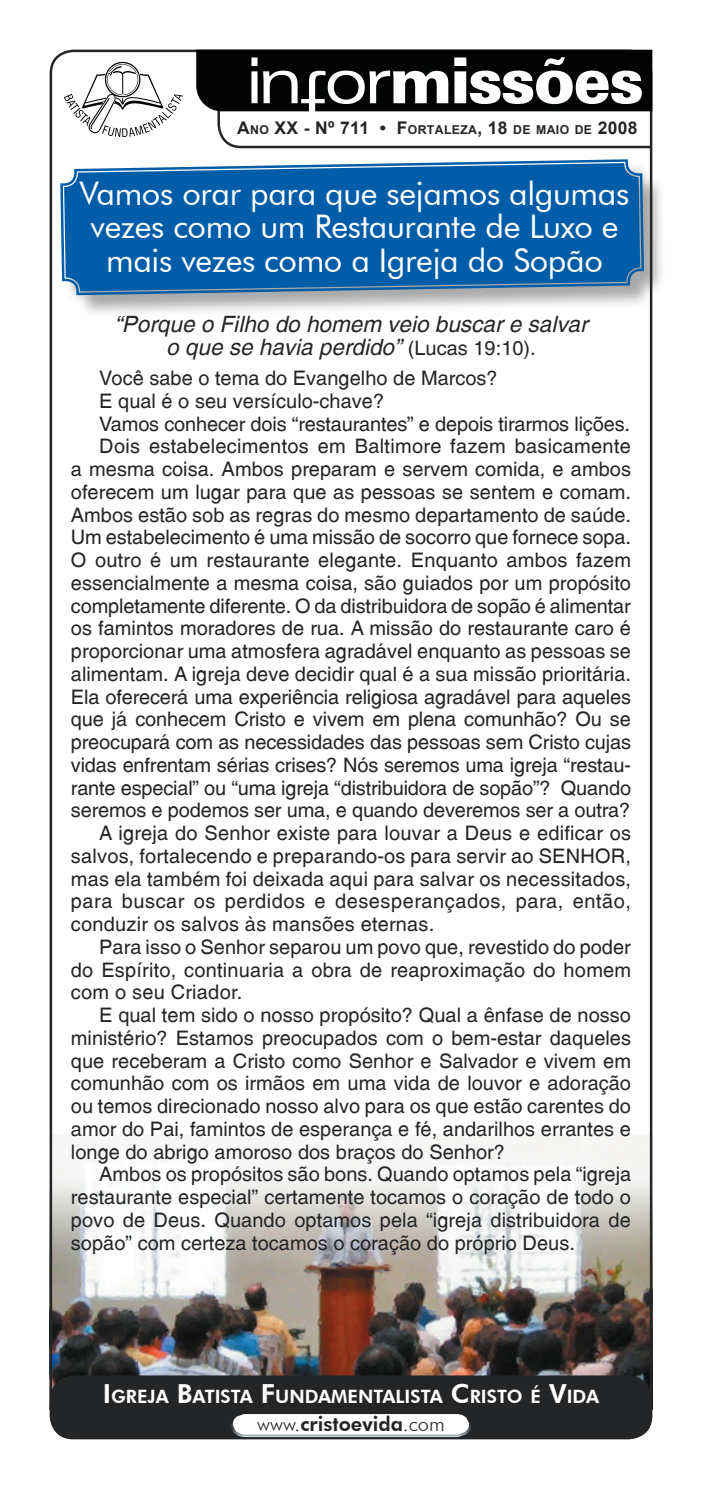
<style>
.page{position:relative;width:702px;height:1489px;background:#fff}
.page>*{position:absolute;margin:0;border:0;box-sizing:border-box;transform-origin:0 0}
.t1{font:32.5px/33.8px "Futura BT";letter-spacing:-.01em;color:#fff;text-align:center}
.t2{font:italic 22.5px/23px "Switzerland";color:#242527;text-align:center}
.t3{font:20px "Switzerland Plain";color:#242527}
.t4{font:20px "Switzerland Plain";letter-spacing:.025em;color:#242527}
.t5{font:800 20px "Futura BT";color:#242527}
.t6{font:800 18.25px "Futura BT";color:#fff}
.t7{font:700 17.5px "Arial";letter-spacing:.02em;color:#242527}
.s1{font-size:12.25px}
.s2{font-family:"Switzerland Plain";font-style:normal;font-size:20px}
.s3{font-size:26.25px}
.s4{font-weight:300}
</style>
<div class="page">
<img style="left:53px;top:1134px;width:596px;height:256px">
<div style="left:52px;top:1376px;width:598px;height:61px;background:#242527;border-radius:23px"></div>
<div style="left:50px;top:1375px;width:601px;height:63px;border:2px solid #242527;border-radius:23px"></div>
<svg style="left:229px;top:1414px;width:244px;height:24px;background:#e3e4e4"></svg>
<div style="left:63px;top:162px;width:639px;height:223px;background:#242527;opacity:.4"></div>
<svg style="left:59px;top:49px;width:586px;height:336px"></svg>
<svg style="left:64px;top:163px;width:576px;height:128px;background:#0f65ab"></svg>
<p class="t7" style="left:237px;top:116px;width:402px">A<span class="s1">NO</span> XX - Nº 711 • F<span class="s1">ORTALEZA</span>, 18 <span class="s1">DE MAIO DE</span> 2008</p>
<h1 class="t1" style="left:80px;top:176px;width:551px">Vamos orar para que sejamos algumas vezes como um Restaurante de Luxo e mais vezes como a Igreja do Sopão</h1>
<p class="t2" style="left:114px;top:312px;width:474px">“Porque o Filho do homem veio buscar e salvar o que se havia perdido” <span class="s2">(Lucas 19:10).</span></p>
<p class="t3" style="left:99px;top:366px;width:400px">Você sabe o tema do Evangelho de Marcos?</p>
<p class="t3" style="left:99px;top:389px;width:286px">E qual é o seu versículo-chave?</p>
<p class="t3" style="left:99px;top:411px;width:532px">Vamos conhecer dois “restaurantes” e depois tirarmos lições.</p>
<p class="t3" style="left:99px;top:434px;width:533px">Dois estabelecimentos em Baltimore fazem basicamente</p>
<p class="t3" style="left:71px;top:457px;width:561px">a mesma coisa. Ambos preparam e servem comida, e ambos</p>
<p class="t3" style="left:71px;top:480px;width:561px">oferecem um lugar para que as pessoas se sentem e comam.</p>
<p class="t3" style="left:71px;top:502px;width:561px">Ambos estão sob as regras do mesmo departamento de saúde.</p>
<p class="t3" style="left:71px;top:525px;width:561px">Um estabelecimento é uma missão de socorro que fornece sopa.</p>
<p class="t3" style="left:71px;top:548px;width:562px">O outro é um restaurante elegante. Enquanto ambos fazem</p>
<p class="t3" style="left:71px;top:570px;width:561px">essencialmente a mesma coisa, são guiados por um propósito</p>
<p class="t3" style="left:71px;top:593px;width:561px">completamente diferente. O da distribuidora de sopão é alimentar</p>
<p class="t3" style="left:71px;top:616px;width:561px">os famintos moradores de rua. A missão do restaurante caro é</p>
<p class="t3" style="left:71px;top:639px;width:561px">proporcionar uma atmosfera agradável enquanto as pessoas se</p>
<p class="t3" style="left:71px;top:661px;width:561px">alimentam. A igreja deve decidir qual é a sua missão prioritária.</p>
<p class="t3" style="left:71px;top:684px;width:561px">Ela oferecerá uma experiência religiosa agradável para aqueles</p>
<p class="t3" style="left:71px;top:707px;width:561px">que já conhecem Cristo e vivem em plena comunhão? Ou se</p>
<p class="t3" style="left:71px;top:730px;width:561px">preocupará com as necessidades das pessoas sem Cristo cujas</p>
<p class="t3" style="left:71px;top:752px;width:561px">vidas enfrentam sérias crises? Nós seremos uma igreja “restau-</p>
<p class="t3" style="left:71px;top:775px;width:561px">rante especial” ou “uma igreja “distribuidora de sopão”? Quando</p>
<p class="t3" style="left:71px;top:798px;width:561px">seremos e podemos ser uma, e quando deveremos ser a outra?</p>
<p class="t3" style="left:99px;top:821px;width:533px">A igreja do Senhor existe para louvar a Deus e edificar os</p>
<p class="t3" style="left:71px;top:843px;width:561px">salvos, fortalecendo e preparando-os para servir ao SENHOR,</p>
<p class="t3" style="left:71px;top:866px;width:561px">mas ela também foi deixada aqui para salvar os necessitados,</p>
<p class="t4" style="left:71px;top:889px;width:561px">para buscar os perdidos e desesperançados, para, então,</p>
<p class="t3" style="left:71px;top:912px;width:365px">conduzir os salvos às mansões eternas.</p>
<p class="t3" style="left:99px;top:934px;width:533px">Para isso o Senhor separou um povo que, revestido do poder</p>
<p class="t3" style="left:71px;top:957px;width:561px">do Espírito, continuaria a obra de reaproximação do homem</p>
<p class="t3" style="left:71px;top:980px;width:173px">com o seu Criador.</p>
<p class="t3" style="left:99px;top:1003px;width:533px">E qual tem sido o nosso propósito? Qual a ênfase de nosso</p>
<p class="t3" style="left:71px;top:1025px;width:561px">ministério? Estamos preocupados com o bem-estar daqueles</p>
<p class="t3" style="left:71px;top:1048px;width:561px">que receberam a Cristo como Senhor e Salvador e vivem em</p>
<p class="t3" style="left:71px;top:1071px;width:561px">comunhão com os irmãos em uma vida de louvor e adoração</p>
<p class="t3" style="left:71px;top:1094px;width:561px">ou temos direcionado nosso alvo para os que estão carentes do</p>
<p class="t3" style="left:71px;top:1116px;width:561px">amor do Pai, famintos de esperança e fé, andarilhos errantes e</p>
<p class="t3" style="left:71px;top:1139px;width:435px">longe do abrigo amoroso dos braços do Senhor?</p>
<p class="t3" style="left:99px;top:1162px;width:533px">Ambos os propósitos são bons. Quando optamos pela “igreja</p>
<p class="t3" style="left:71px;top:1185px;width:561px">restaurante especial” certamente tocamos o coração de todo o</p>
<p class="t3" style="left:71px;top:1207px;width:561px">povo de Deus. Quando optamos pela “igreja distribuidora de</p>
<p class="t3" style="left:71px;top:1230px;width:505px">sopão” com certeza tocamos o coração do próprio Deus.</p>
<p class="t6" style="left:103px;top:1385px;width:498px"><span class="s3">I</span>GREJA <span class="s3">B</span>ATISTA <span class="s3">F</span>UNDAMENTALISTA <span class="s3">C</span>RISTO É <span class="s3">V</span>I DA</p>
<p class="t5" style="left:257px;top:1411px;width:189px"><span class="s4">www.</span>cristoevida<span class="s4">.com</span></p>
</div>
